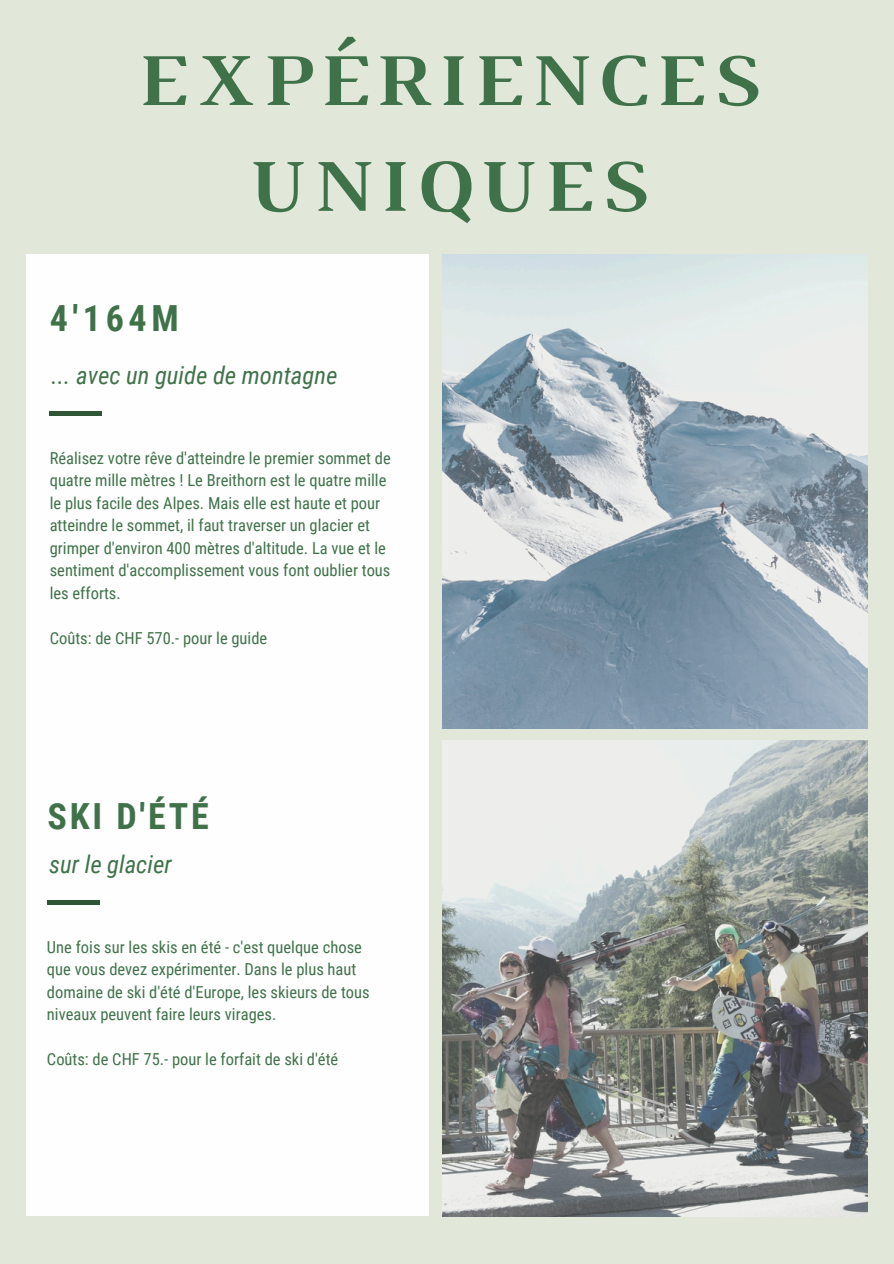
<style>
.page{position:relative;width:894px;height:1264px;background:#fff}
.page>*{position:absolute;margin:0;border:0;box-sizing:border-box;transform-origin:0 0}
.t1{font:700 76.2px/105.8px "Luthier";letter-spacing:.11em;color:#40724a;text-align:center}
.t2{font:700 36px "Roboto Condensed";letter-spacing:.08em;color:#40724a}
.t3{font:italic 24.6px "Roboto Condensed";color:#40724a}
.t4{font:16.5px/22.5px "Roboto Condensed";color:#40724a}
</style>
<div class="page">
<div style="left:0;top:0;width:893px;height:1263px;background:#e1e8da"></div>
<img style="left:442px;top:254px;width:425px;height:475px">
<img style="left:442px;top:740px;width:425px;height:476px">
<div style="left:26px;top:254px;width:402px;height:961px;background:#fdfefd"></div>
<div style="left:49px;top:411px;width:53px;height:5px;background:#2e5536"></div>
<hr style="left:47px;top:900px;width:52px;height:4px;background:#2e5536">
<p class="t1" style="left:136px;top:33px;width:623px">EXPÉRIENCES<br>UNIQUES</p>
<h2 class="t2" style="left:50px;top:298px;width:130px">4'164M</h2>
<h1 class="t3" style="left:51px;top:361px;width:287px">... avec un guide de montagne</h1>
<h3 class="t4" style="left:50px;top:447px;width:342px">Réalisez votre rêve d'atteindre le premier sommet de quatre mille mètres ! Le Breithorn est le quatre mille le plus facile des Alpes. Mais elle est haute et pour atteindre le sommet, il faut traverser un glacier et grimper d'environ 400 mètres d'altitude. La vue et le sentiment d'accomplissement vous font oublier tous les efforts.</h3>
<p class="t4" style="left:50px;top:627px;width:219px">Coûts: de CHF 570.- pour le guide</p>
<h2 class="t2" style="left:48px;top:795px;width:163px">SKI D'ÉTÉ</h2>
<p class="t3" style="left:49px;top:850px;width:124px">sur le glacier</p>
<h3 class="t4" style="left:47px;top:936px;width:324px">Une fois sur les skis en été - c'est quelque chose que vous devez expérimenter. Dans le plus haut domaine de ski d'été d'Europe, les skieurs de tous niveaux peuvent faire leurs virages.</h3>
<p class="t4" style="left:47px;top:1048px;width:293px">Coûts: de CHF 75.- pour le forfait de ski d'été</p>
</div>
